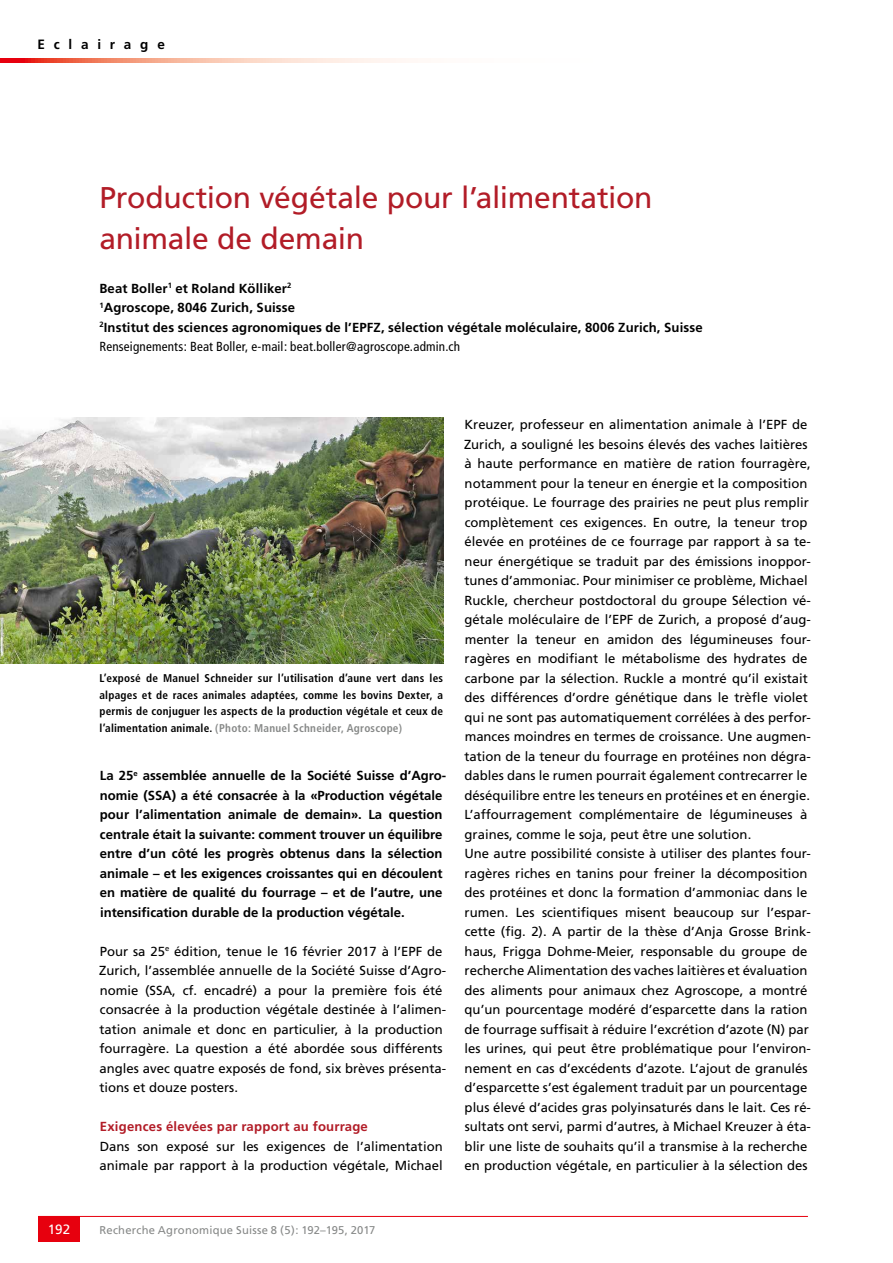
<style>
.page{position:relative;width:893px;height:1263px;background:#fff}
.page>*{position:absolute;margin:0;border:0;box-sizing:border-box;transform-origin:0 0}
.t1{font:30px/40.5px "Frutiger";letter-spacing:-.01em;color:#b21c27}
.t2{font:700 13.5px "Frutiger";letter-spacing:.65em;color:#000}
.t3{font:13.5px "Frutiger";color:#fff}
.t4{font:13.2px/19.5px "Frutiger";color:#000}
.t5{font:700 13.2px/19.5px "Frutiger";color:#000}
.t6{font:700 13.2px "Frutiger";letter-spacing:.015em;color:#b21c27}
.t7{font:700 condensed 11.25px/16.5px "Frutiger";letter-spacing:.02em;color:#000;text-align:justify}
.t8{font:11.25px "Frutiger";letter-spacing:.02em;color:#878988}
.s1{font-weight:400;font-stretch:condensed}
.s2{color:#878988}
</style>
<div class="page">
<hr style="left:38px;top:1216px;width:770px;height:1px;background:#e7000e">
<div style="left:38px;top:1216px;width:42px;height:26px;background:#e7000e"></div>
<svg style="left:0;top:58px;width:409px;height:5px;background:#f6ab9a"></svg>
<img style="left:0;top:418px;width:443px;height:245px">
<p class="t2" style="left:37px;top:36px;width:129px">Eclairage</p>
<h1 class="t1" style="left:99px;top:177px;width:555px">Production végétale pour l’alimentation animale de demain</h1>
<p class="t5" style="left:99px;top:278px;width:605px">Beat Boller<sup>1</sup> et Roland Kölliker<sup>2<br>1</sup>Agroscope, 8046 Zurich, Suisse<br><sup>2</sup>Institut des sciences agronomiques de l’EPFZ, sélection végétale moléculaire, 8006 Zurich, Suisse <span class="s1">Renseignements: Beat Boller, e-mail: beat.boller@agroscope.admin.ch</span></p>
<p class="t7" style="left:99px;top:670px;width:345px">L’exposé de Manuel Schneider sur l’utilisation d’aune vert dans les alpages et de races animales adaptées, comme les bovins Dexter, a permis de conjuguer les aspects de la production végétale et ceux de l’alimentation animale. <span class="s2">(Photo: Manuel Schneider, Agroscope)</span></p>
<p class="t5" style="left:100px;top:766px;width:348px">La 25<sup>e</sup> assemblée annuelle de la Société Suisse d’Agro&shy;nomie (SSA) a été consacrée à la «Production végétale pour l’alimentation animale de demain». La question centrale était la suivante: comment trouver un équilibre entre d’un côté les progrès obtenus dans la sélection animale – et les exigences croissantes qui en découlent en matière de qualité du fourrage – et de l’autre, une intensification durable de la production végétale.</p>
<p class="t4" style="left:99px;top:941px;width:348px">Pour sa 25<sup>e</sup> édition, tenue le 16 février 2017 à l’EPF de Zurich, l’assemblée annuelle de la Société Suisse d’Agro&shy;nomie (SSA, cf. encadré) a pour la première fois été consacrée à la production végétale destinée à l’alimen&shy;tation animale et donc en particulier, à la production fourragère. La question a été abordée sous différents angles avec quatre exposés de fond, six brèves présenta&shy;tions et douze posters.</p>
<p class="t6" style="left:100px;top:1119px;width:270px">Exigences élevées par rapport au fourrage</p>
<p class="t4" style="left:100px;top:1136px;width:345px">Dans son exposé sur les exigences de l’alimentation animale par rapport à la production végétale, Michael</p>
<p class="t4" style="left:464px;top:415px;width:348px">Kreuzer, professeur en alimentation animale à l’EPF de Zurich, a souligné les besoins élevés des vaches laitières à haute performance en matière de ration fourragère, notamment pour la teneur en énergie et la composition protéique. Le fourrage des prairies ne peut plus remplir complètement ces exigences. En outre, la teneur trop élevée en protéines de ce fourrage par rapport à sa te&shy;neur énergétique se traduit par des émissions inoppor&shy;tunes d’ammoniac. Pour minimiser ce problème, Michael Ruckle, chercheur postdoctoral du groupe Sélection vé&shy;gétale moléculaire de l’EPF de Zurich, a proposé d’aug&shy;menter la teneur en amidon des légumineuses four&shy;ragères en modifiant le métabolisme des hydrates de carbone par la sélection. Ruckle a montré qu’il existait des différences d’ordre génétique dans le trèfle violet qui ne sont pas automatiquement corrélées à des perfor&shy;mances moindres en termes de croissance. Une augmen&shy;tation de la teneur du fourrage en protéines non dégra&shy;dables dans le rumen pourrait également contrecarrer le déséquilibre entre les teneurs en protéines et en énergie.<br>L’affourragement complémentaire de légumineuses à graines, comme le soja, peut être une solution.<br>Une autre possibilité consiste à utiliser des plantes four&shy;ragères riches en tanins pour freiner la décomposition des protéines et donc la formation d’ammoniac dans le rumen. Les scientifiques misent beaucoup sur l’espar&shy;cette (fig. 2). A partir de la thèse d’Anja Grosse Brink&shy;haus, Frigga Dohme-Meier, responsable du groupe de recherche Alimentation des vaches laitières et évaluation des aliments pour animaux chez Agroscope, a montré qu’un pourcentage modéré d’esparcette dans la ration de fourrage suffisait à réduire l’excrétion d’azote (N) par les urines, qui peut être problématique pour l’environ&shy;nement en cas d’excédents d’azote. L’ajout de granulés d’esparcette s’est également traduit par un pourcentage plus élevé d’acides gras polyinsaturés dans le lait. Ces ré&shy;sultats ont servi, parmi d’autres, à Michael Kreuzer à éta&shy;blir une liste de souhaits qu’il a transmise à la recherche en production végétale, en particulier à la sélection des</p>
<p class="t3" style="left:48px;top:1221px;width:24px">192</p>
<p class="t8" style="left:99px;top:1223px;width:277px">Recherche Agronomique Suisse 8 (5): 192–195, 2017</p>
</div>
